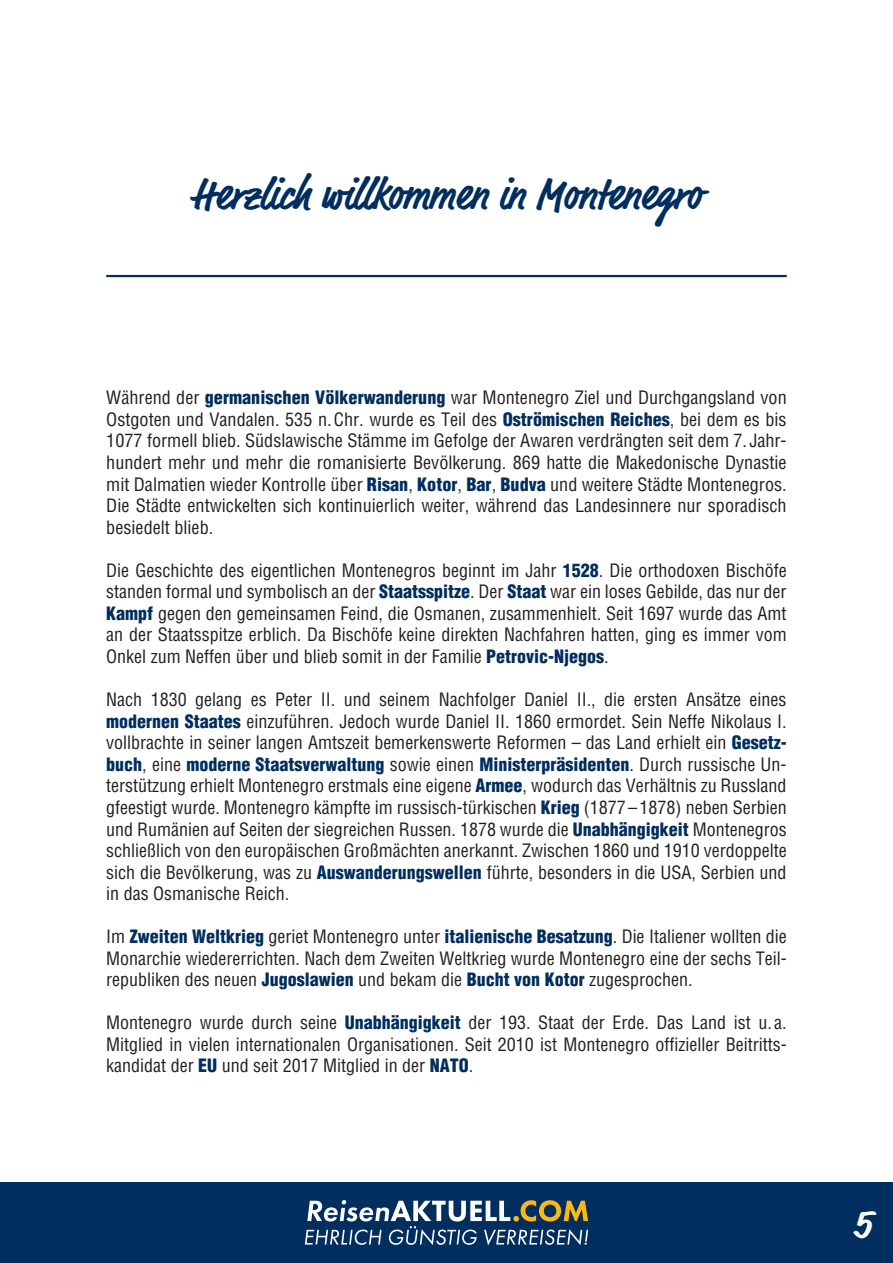
<style>
.page{position:relative;width:893px;height:1263px;background:#fff}
.page>*{position:absolute;margin:0;border:0;box-sizing:border-box;transform-origin:0 0}
.t1{font:700 45px "Market Pro";letter-spacing:-.005em;color:#002e5e;scale:.95 1}
.t2{font:700 42px "Market Pro";color:#fff}
.t3{font:condensed 18px/21.6px "Helvetica LT Std";color:#231f20;text-align:justify}
.s1{font-weight:900;color:#002e5e}
</style>
<div class="page">
<hr style="left:106px;top:275px;width:681px;height:1px;background:#002e5e">
<div style="left:0;top:1182px;width:893px;height:81px;background:#002e5e"></div>
<svg style="left:305px;top:1200px;width:283px;height:45px"></svg>
<hr style="left:106px;top:276px;width:681px;height:1px;background:#002e5e">
<h1 class="t1" style="left:191px;top:163px;width:539px">Herzlich willkommen in Montenegro</h1>
<p class="t3" style="left:106px;top:387px;width:682px">Während der <span class="s1">germanischen Völkerwanderung</span> war Montenegro Ziel und Durchgangsland von Ostgoten und Vandalen. 535 n.Chr. wurde es Teil des <span class="s1">Oströmischen Reiches</span>, bei dem es bis 1077 formell blieb. Südslawische Stämme im Gefolge der Awaren verdrängten seit dem 7. Jahr&shy;hundert mehr und mehr die romanisierte Bevölkerung. 869 hatte die Makedonische Dynastie mit Dalmatien wieder Kontrolle über <span class="s1">Risan</span>, <span class="s1">Kotor</span>, <span class="s1">Bar</span>, <span class="s1">Budva</span> und weitere Städte Montenegros.<br>Die Städte entwickelten sich kontinuierlich weiter, während das Landesinnere nur sporadisch besiedelt blieb.</p>
<p class="t3" style="left:106px;top:559px;width:682px">Die Geschichte des eigentlichen Montenegros beginnt im Jahr <span class="s1">1528</span>. Die orthodoxen Bischöfe standen formal und symbolisch an der <span class="s1">Staatsspitze</span>. Der <span class="s1">Staat</span> war ein loses Gebilde, das nur der <span class="s1">Kampf</span> gegen den gemeinsamen Feind, die Osmanen, zusammenhielt. Seit 1697 wurde das Amt an der Staatsspitze erblich. Da Bischöfe keine direkten Nachfahren hatten, ging es immer vom Onkel zum Neffen über und blieb somit in der Familie <span class="s1">Petrovic-Njegos</span>.</p>
<p class="t3" style="left:106px;top:688px;width:682px">Nach 1830 gelang es Peter II. und seinem Nachfolger Daniel II., die ersten Ansätze eines <span class="s1">modernen Staates</span> einzuführen. Jedoch wurde Daniel II. 1860 ermordet. Sein Neffe Nikolaus I. vollbrachte in seiner langen Amtszeit bemerkenswerte Reformen – das Land erhielt ein <span class="s1">Gesetz&shy;buch</span>, eine <span class="s1">moderne Staatsverwaltung</span> sowie einen <span class="s1">Ministerpräsidenten</span>. Durch russische Un&shy;terstützung erhielt Montenegro erstmals eine eigene <span class="s1">Armee</span>, wodurch das Verhältnis zu Russland gfeestigt wurde. Montenegro kämpfte im russisch-türkischen <span class="s1">Krieg</span> (1877 –1878) neben Serbien und Rumänien auf Seiten der siegreichen Russen. 1878 wurde die <span class="s1">Unabhängigkeit</span> Montenegros schließlich von den europäischen Großmächten anerkannt. Zwischen 1860 und 1910 verdoppelte sich die Bevölkerung, was zu <span class="s1">Auswanderungswellen</span> führte, besonders in die USA, Serbien und in das Osmanische Reich.</p>
<p class="t3" style="left:106px;top:926px;width:682px">Im <span class="s1">Zweiten Weltkrieg</span> geriet Montenegro unter <span class="s1">italienische Besatzung</span>. Die Italiener wollten die Monarchie wiedererrichten. Nach dem Zweiten Weltkrieg wurde Montenegro eine der sechs Teil&shy;republiken des neuen <span class="s1">Jugoslawien</span> und bekam die <span class="s1">Bucht von Kotor</span> zugesprochen.</p>
<p class="t3" style="left:106px;top:1012px;width:682px">Montenegro wurde durch seine <span class="s1">Unabhängigkeit</span> der 193. Staat der Erde. Das Land ist u. a.<br>Mitglied in vielen internationalen Organisationen. Seit 2010 ist Montenegro offizieller Beitritts&shy;kandidat der <span class="s1">EU</span> und seit 2017 Mitglied in der <span class="s1">NATO</span>.</p>
<h2 class="t2" style="left:853px;top:1194px;width:20px">5</h2>
</div>
